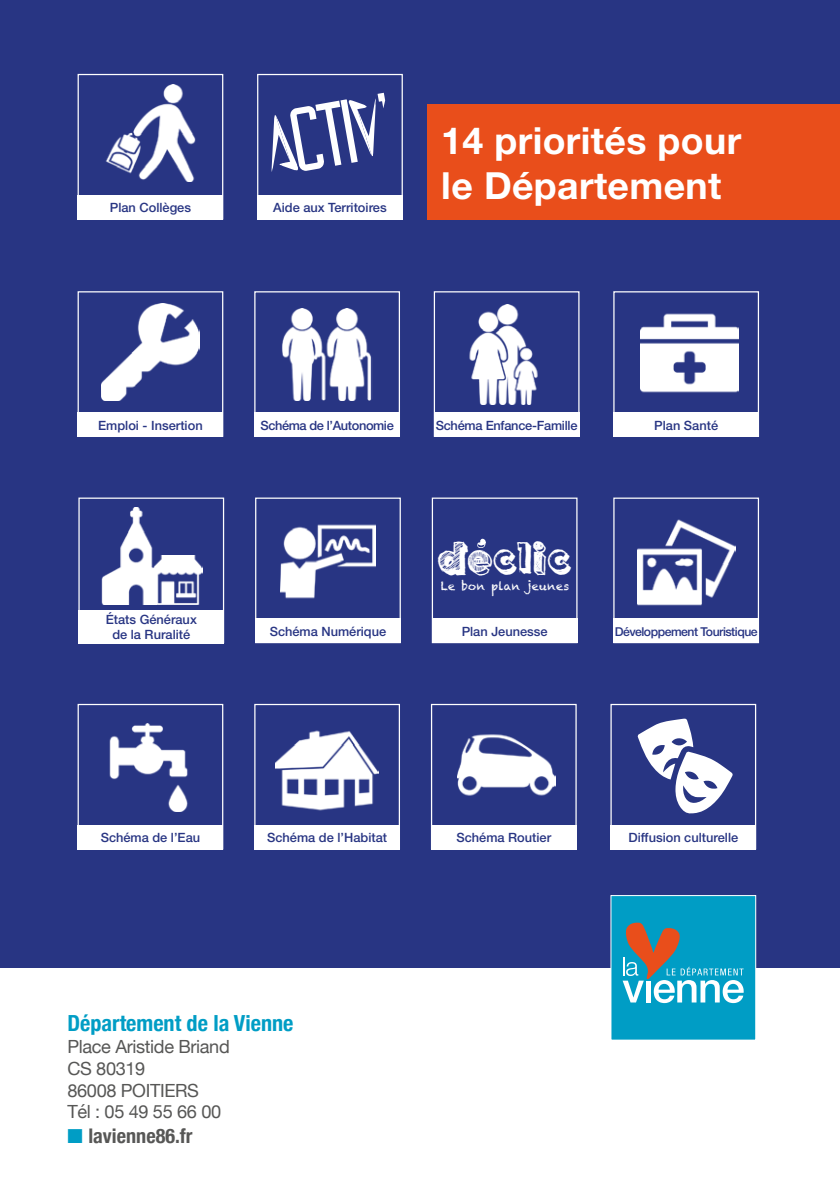
<style>
.page{position:relative;width:840px;height:1191px;background:#fff}
.page>*{position:absolute;margin:0;border:0;box-sizing:border-box;transform-origin:0 0}
.t1{font:90.6px "Reckoner";color:#fff}
.t2{font:700 37.4px/44.8px "Helvetica Neue";letter-spacing:.01em;color:#fff}
.t3{font:27px "Royal Delight";color:#fff}
.t4{font:700 condensed 22.2px "Helvetica Neue";color:#009dc5}
.t5{font:700 condensed 20.2px "Helvetica Neue";color:#575756}
.t6{font:18.2px/21.8px "Helvetica Neue";letter-spacing:-.02em;color:#575756}
.t7{font:500 12.8px/15.4px "Helvetica Neue";color:#283583;text-align:center}
.t8{font:500 12.8px "Helvetica Neue";letter-spacing:-.02em;color:#283583}
.t9{font:500 12.8px "Helvetica Neue";letter-spacing:-.03em;color:#283583}
.t10{font:500 12.2px "Helvetica Neue";letter-spacing:-.04em;color:#283583}
.t11{font:11.4px "Chalkduster";letter-spacing:.02em;color:#fff}
.s1{color:#009dc5}
</style>
<div class="page">
<div style="left:0;top:0;width:839px;height:967px;background:#283583"></div>
<div style="left:610px;top:895px;width:145px;height:145px;background:#009dc5"></div>
<svg style="left:622px;top:922px;width:121px;height:81px"></svg>
<div style="left:610px;top:895px;width:145px;height:145px;border:1px solid #fff"></div>
<div style="left:427px;top:104px;width:412px;height:115px;background:#e94e1b"></div>
<div style="left:77px;top:74px;width:146px;height:145px;border:1px solid #fff"></div>
<img style="left:106px;top:85px;width:90px;height:97px">
<div style="left:77px;top:195px;width:146px;height:24px;background:#fff"></div>
<div style="left:257px;top:74px;width:145px;height:145px;border:1px solid #fff"></div>
<div style="left:257px;top:195px;width:145px;height:24px;background:#fff"></div>
<svg style="left:271px;top:115px;width:27px;height:57px"></svg>
<svg style="left:348px;top:98px;width:28px;height:59px"></svg>
<div style="left:77px;top:291px;width:146px;height:146px;border:1px solid #fff"></div>
<div style="left:77px;top:412px;width:146px;height:25px;background:#fff"></div>
<img style="left:102px;top:303px;width:97px;height:97px">
<div style="left:254px;top:291px;width:146px;height:146px;border:1px solid #fff"></div>
<div style="left:254px;top:412px;width:146px;height:25px;background:#fff"></div>
<img style="left:282px;top:309px;width:90px;height:91px">
<div style="left:433px;top:291px;width:146px;height:146px;border:1px solid #fff"></div>
<div style="left:433px;top:412px;width:146px;height:25px;background:#fff"></div>
<img style="left:469px;top:304px;width:69px;height:101px">
<div style="left:613px;top:291px;width:145px;height:146px;border:1px solid #fff"></div>
<div style="left:613px;top:412px;width:145px;height:25px;background:#fff"></div>
<img style="left:640px;top:313px;width:98px;height:80px">
<div style="left:255px;top:497px;width:145px;height:146px;border:1px solid #fff"></div>
<div style="left:255px;top:618px;width:145px;height:25px;background:#fff"></div>
<img style="left:280px;top:524px;width:95px;height:75px">
<div style="left:430px;top:704px;width:146px;height:145px;border:1px solid #fff"></div>
<div style="left:430px;top:825px;width:146px;height:24px;background:#fff"></div>
<img style="left:457px;top:734px;width:98px;height:62px">
<div style="left:613px;top:497px;width:145px;height:146px;border:1px solid #fff"></div>
<div style="left:613px;top:618px;width:145px;height:25px;background:#fff"></div>
<img style="left:637px;top:519px;width:97px;height:87px">
<div style="left:77px;top:704px;width:146px;height:145px;border:1px solid #fff"></div>
<div style="left:77px;top:825px;width:146px;height:24px;background:#fff"></div>
<img style="left:109px;top:724px;width:79px;height:87px">
<div style="left:254px;top:704px;width:146px;height:145px;border:1px solid #fff"></div>
<div style="left:254px;top:825px;width:146px;height:24px;background:#fff"></div>
<img style="left:275px;top:730px;width:103px;height:81px">
<div style="left:78px;top:497px;width:146px;height:146px;border:1px solid #fff"></div>
<div style="left:78px;top:610px;width:146px;height:33px;background:#fff"></div>
<img style="left:101px;top:507px;width:52px;height:97px">
<img style="left:152px;top:556px;width:50px;height:48px">
<div style="left:431px;top:497px;width:146px;height:146px;border:1px solid #fff"></div>
<div style="left:431px;top:618px;width:146px;height:25px;background:#fff"></div>
<svg style="left:477px;top:538px;width:8px;height:10px"></svg>
<div style="left:610px;top:704px;width:145px;height:145px;border:1px solid #fff"></div>
<div style="left:610px;top:825px;width:145px;height:24px;background:#fff"></div>
<svg style="left:637px;top:718px;width:95px;height:96px"></svg>
<h1 class="t1" style="left:287px;top:101px;width:104px;rotate:-10deg">CTI ’</h1>
<p class="t7" style="left:110px;top:200px;width:83px">Plan Collèges</p>
<p class="t7" style="left:273px;top:200px;width:115px">Aide aux Territoires</p>
<h2 class="t2" style="left:441px;top:117px;width:301px">14 priorités pour le Département</h2>
<p class="t7" style="left:98px;top:417px;width:106px">Emploi - Insertion</p>
<p class="t9" style="left:260px;top:417px;width:135px">Schéma de l’Autonomie</p>
<p class="t8" style="left:435px;top:417px;width:143px">Schéma Enfance-Famille</p>
<p class="t7" style="left:654px;top:417px;width:65px">Plan Santé</p>
<p class="t7" style="left:106px;top:611px;width:93px">États Généraux de la Ruralité</p>
<p class="t7" style="left:269px;top:623px;width:118px">Schéma Numérique</p>
<h3 class="t3" style="left:437px;top:545px;width:136px">declic</h3>
<p class="t11" style="left:440px;top:579px;width:130px">Le bon plan jeunes</p>
<p class="t7" style="left:461px;top:623px;width:87px">Plan Jeunesse</p>
<p class="t10" style="left:614px;top:624px;width:144px">Développement Touristique</p>
<p class="t7" style="left:101px;top:829px;width:101px">Schéma de l’Eau</p>
<p class="t7" style="left:267px;top:829px;width:121px">Schéma de l’Habitat</p>
<h3 class="t4" style="left:67px;top:1004px;width:227px">Département de la Vienne</h3>
<h3 class="t6" style="left:67px;top:1036px;width:164px">Place Aristide Briand<br>CS 80319<br>86008 POITIERS<br>Tél : 05 49 55 66 00</h3>
<h3 class="t5" style="left:67px;top:1118px;width:127px"><span class="s1">■</span> lavienne86.fr</h3>
<p class="t7" style="left:456px;top:829px;width:96px">Schéma Routier</p>
<p class="t7" style="left:628px;top:829px;width:111px">Diffusion culturelle</p>
</div>
